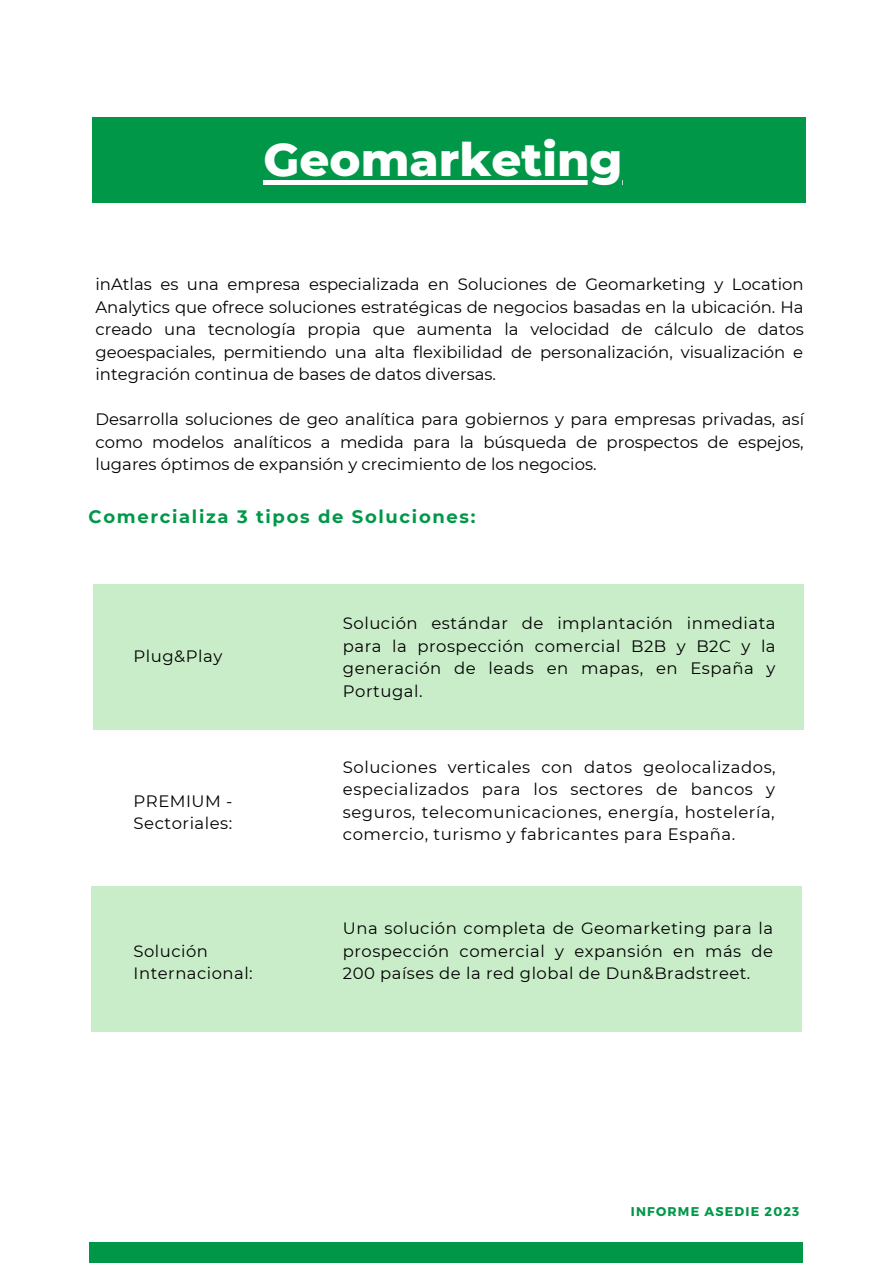
<style>
.page{position:relative;width:893px;height:1264px;background:#fff}
.page>*{position:absolute;margin:0;border:0;box-sizing:border-box;transform-origin:0 0}
.t1{font:800 46.65px "Montserrat";color:#fff}
.t2{font:700 18px "Montserrat";letter-spacing:.09em;color:#009848}
.t3{font:16.5px/22.5px "Montserrat";letter-spacing:.03em;color:#000;text-align:justify}
.t4{font:16.35px/22.5px "Montserrat";letter-spacing:.03em;color:#000}
.t5{font:700 12.75px "Montserrat";letter-spacing:.09em;color:#009848}
</style>
<div class="page">
<div style="left:89px;top:1242px;width:713px;height:20px;background:#009848"></div>
<div style="left:93px;top:118px;width:712px;height:85px;background:#009848"></div>
<hr style="left:263px;top:180px;width:359px;height:4px;background:#fff">
<div style="left:93px;top:584px;width:710px;height:145px;background:#c9edc9"></div>
<div style="left:91px;top:886px;width:710px;height:145px;background:#c9edc9"></div>
<h1 class="t1" style="left:263px;top:131px;width:360px">Geomarketing</h1>
<p class="t3" style="left:95px;top:273px;width:709px">inAtlas es una empresa especializada en Soluciones de Geomarketing y Location Analytics que ofrece soluciones estratégicas de negocios basadas en la ubicación. Ha creado una tecnología propia que aumenta la velocidad de cálculo de datos geoespaciales, permitiendo una alta flexibilidad de personalización, visualización e integración continua de bases de datos diversas.</p>
<p class="t3" style="left:95px;top:408px;width:710px">Desarrolla soluciones de geo analítica para gobiernos y para empresas privadas, así como modelos analíticos a medida para la búsqueda de prospectos de espejos, lugares óptimos de expansión y crecimiento de los negocios.</p>
<p class="t2" style="left:89px;top:505px;width:388px">Comercializa 3 tipos de Soluciones:</p>
<p class="t3" style="left:134px;top:645px;width:90px">Plug&amp;Play</p>
<p class="t3" style="left:134px;top:789px;width:100px">PREMIUM -<br>Sectoriales:</p>
<p class="t4" style="left:134px;top:940px;width:121px;line-height:22px">Solución<br>Internacional:</p>
<p class="t3" style="left:343px;top:612px;width:434px">Solución estándar de implantación inmediata para la prospección comercial B2B y B2C y la generación de leads en mapas, en España y Portugal.</p>
<p class="t3" style="left:343px;top:755px;width:434px">Soluciones verticales con datos geolocalizados, especializados para los sectores de bancos y seguros, telecomunicaciones, energía, hostelería, comercio, turismo y fabricantes para España.</p>
<p class="t4" style="left:343px;top:917px;width:432px;text-align:justify">Una solución completa de Geomarketing para la prospección comercial y expansión en más de 200 países de la red global de Dun&amp;Bradstreet.</p>
<p class="t5" style="left:631px;top:1203px;width:170px">INFORME ASEDIE 2023</p>
</div>
